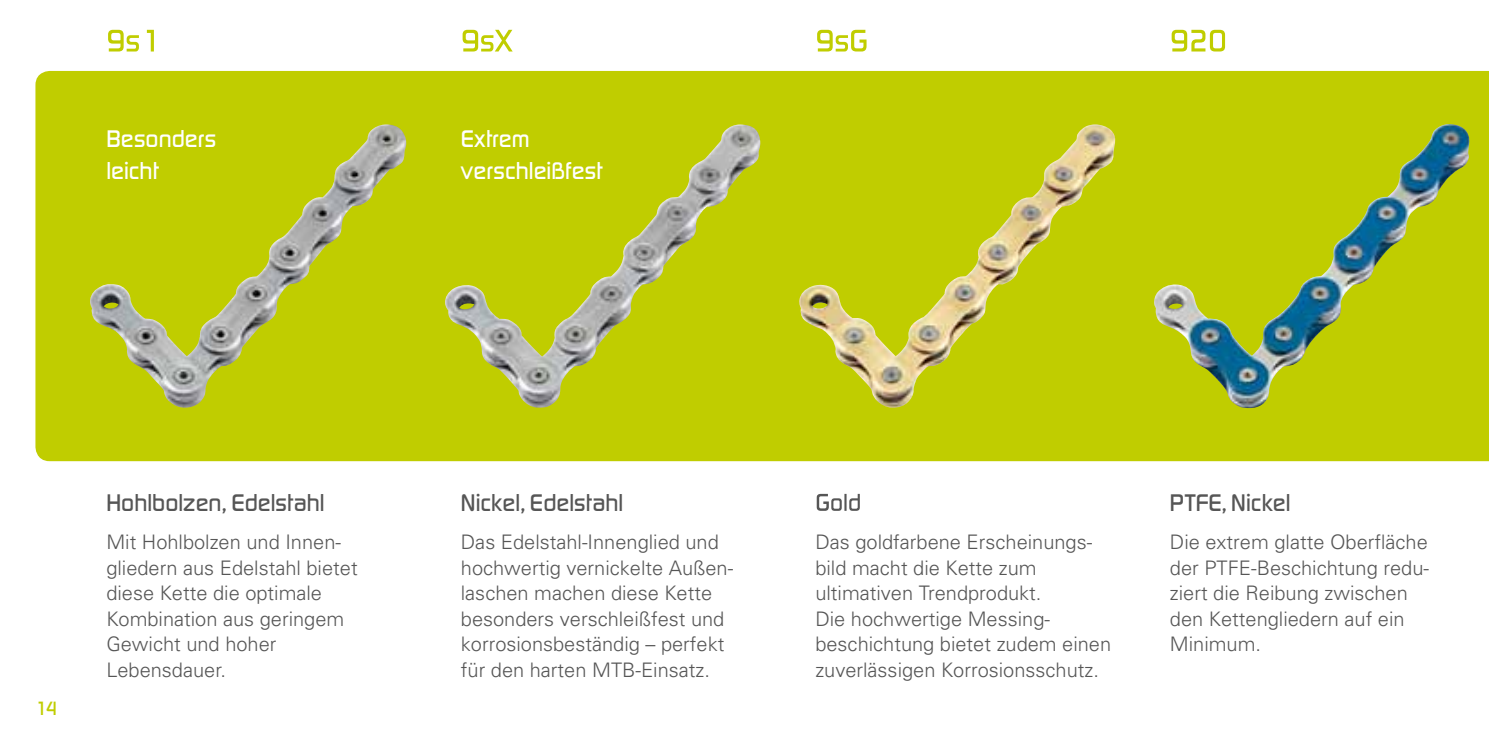
<style>
.page{position:relative;width:1489px;height:745px;background:#fff}
.page>*{position:absolute;margin:0;border:0;box-sizing:border-box;transform-origin:0 0}
.t1{font:500 25px "Digital Sans EFOP";letter-spacing:.005em;color:#565656}
.t2{font:500 25px/32px "Digital Sans EFOP";letter-spacing:.005em;color:#fff}
.t3{font:300 20px/25.5px "Univers";color:#565656}
.t4{font:500 20px "Digital Sans EFOP";color:#c0cd00}
</style>
<div class="page">
<div style="left:35px;top:71px;width:1453px;height:390px;background:#c0cd00"></div>
<img style="left:90px;top:124px;width:294px;height:284px">
<img style="left:445px;top:124px;width:315px;height:283px">
<img style="left:1153px;top:124px;width:316px;height:284px">
<img style="left:1488px;top:71px;width:1px;height:390px">
<img style="left:798px;top:126px;width:312px;height:281px">
<svg style="left:1171px;top:30px;width:53px;height:21px"></svg>
<svg style="left:462px;top:30px;width:50px;height:21px"></svg>
<svg style="left:108px;top:30px;width:46px;height:21px"></svg>
<svg style="left:817px;top:30px;width:49px;height:21px"></svg>
<svg style="left:816px;top:493px;width:43px;height:17px"></svg>
<p class="t2" style="left:106px;top:122px;width:111px">Besonders leicht</p>
<p class="t2" style="left:461px;top:122px;width:143px">Extrem verschleißfest</p>
<p class="t4" style="left:35px;top:696px;width:23px">14</p>
<p class="t1" style="left:106px;top:487px;width:220px">Hohlbolzen, Edelstahl</p>
<p class="t3" style="left:106px;top:529px;width:253px">Mit Hohlbolzen und Innen&shy;gliedern aus Edelstahl bietet diese Kette die optimale<br>Kombination aus geringem<br>Gewicht und hoher<br>Lebensdauer.</p>
<p class="t1" style="left:461px;top:487px;width:164px">Nickel, Edelstahl</p>
<p class="t3" style="left:461px;top:529px;width:274px">Das Edelstahl-Innenglied und hochwertig vernickelte Außen&shy;laschen machen diese Kette besonders verschleißfest und korrosionsbeständig – perfekt für den harten MTB-Einsatz.</p>
<p class="t3" style="left:815px;top:529px;width:297px">Das goldfarbene Erscheinungs&shy;bild macht die Kette zum ultimativen Trendprodukt.<br>Die hochwertige Messing&shy;beschichtung bietet zudem einen zuverlässigen Korrosionsschutz.</p>
<p class="t1" style="left:1169px;top:487px;width:122px">PTFE, Nickel</p>
<p class="t3" style="left:1169px;top:529px;width:260px">Die extrem glatte Oberfläche der PTFE-Beschichtung redu&shy;ziert die Reibung zwischen den Kettengliedern auf ein<br>Minimum.</p>
</div>
